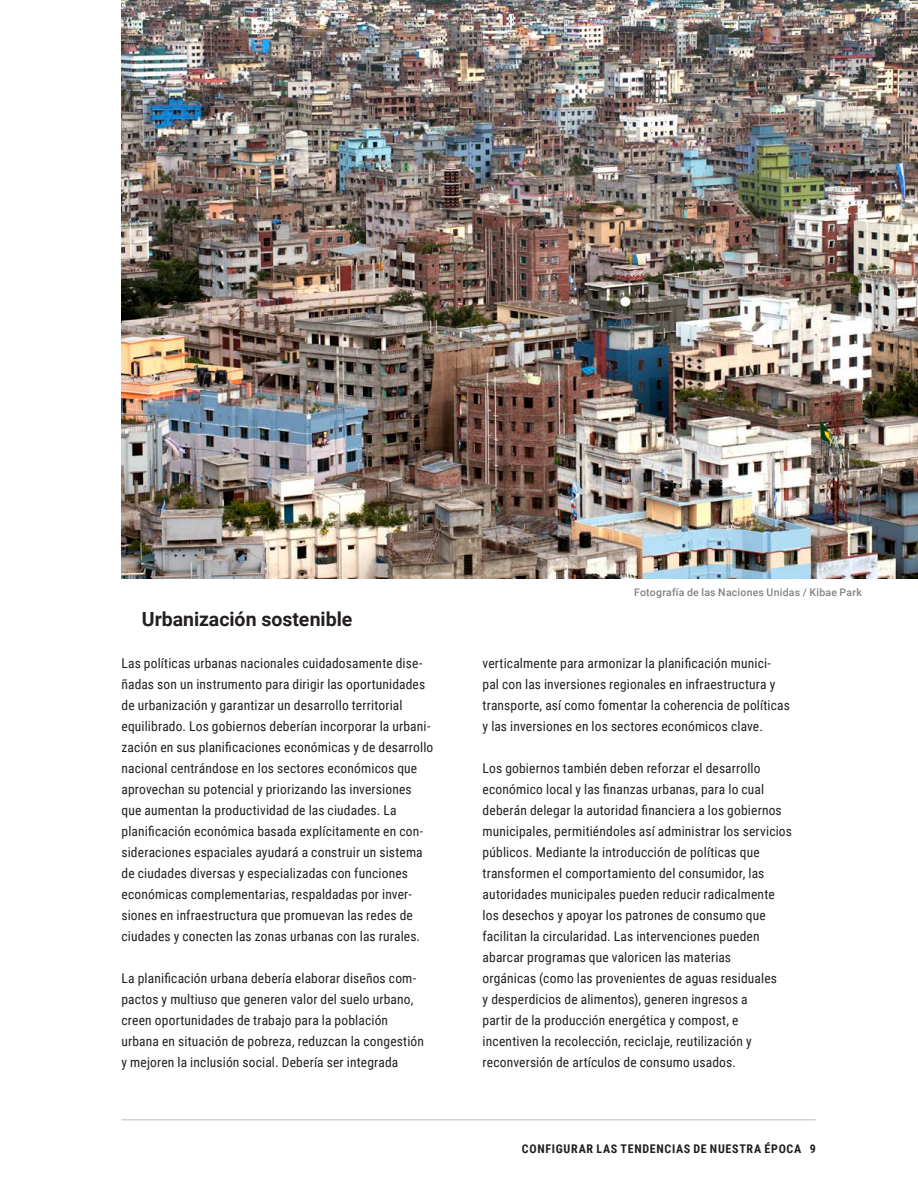
<style>
.page{position:relative;width:918px;height:1188px;background:#fff}
.page>*{position:absolute;margin:0;border:0;box-sizing:border-box;transform-origin:0 0}
.t1{font:700 19.5px "Roboto";color:#231f20}
.t2{font:13.5px/21px "Roboto Condensed";letter-spacing:.01em;color:#231f20}
.t3{font:700 12px "Roboto Condensed";letter-spacing:.06em;color:#231f20}
.t4{font:500 10.5px "Roboto";letter-spacing:.02em;color:#808285}
</style>
<div class="page">
<img style="left:122px;top:0;width:796px;height:578px">
<hr style="left:122px;top:1119px;width:694px;height:1px;background:#d1d3d4">
<h1 class="t1" style="left:142px;top:605px;width:212px">Urbanización sostenible</h1>
<p class="t2" style="left:122px;top:652px;width:313px">Las políticas urbanas nacionales cuidadosamente dise&shy;ñadas son un instrumento para dirigir las oportunidades de urbanización y garantizar un desarrollo territorial equilibrado. Los gobiernos deberían incorporar la urbani&shy;zación en sus planificaciones económicas y de desarrollo nacional centrándose en los sectores económicos que aprovechan su potencial y priorizando las inversiones que aumentan la productividad de las ciudades. La planificación económica basada explícitamente en con&shy;sideraciones espaciales ayudará a construir un sistema de ciudades diversas y especializadas con funciones económicas complementarias, respaldadas por inver&shy;siones en infraestructura que promuevan las redes de ciudades y conecten las zonas urbanas con las rurales.</p>
<p class="t2" style="left:122px;top:967px;width:304px">La planificación urbana debería elaborar diseños com&shy;pactos y multiuso que generen valor del suelo urbano, creen oportunidades de trabajo para la población urbana en situación de pobreza, reduzcan la congestión y mejoren la inclusión social. Debería ser integrada</p>
<p class="t4" style="left:634px;top:585px;width:229px">Fotografía de las Naciones Unidas / Kibae Park</p>
<p class="t2" style="left:483px;top:652px;width:309px">verticalmente para armonizar la planificación munici&shy;pal con las inversiones regionales en infraestructura y transporte, así como fomentar la coherencia de políticas y las inversiones en los sectores económicos clave.</p>
<p class="t2" style="left:483px;top:757px;width:311px">Los gobiernos también deben reforzar el desarrollo económico local y las finanzas urbanas, para lo cual deberán delegar la autoridad financiera a los gobiernos municipales, permitiéndoles así administrar los servicios públicos. Mediante la introducción de políticas que transformen el comportamiento del consumidor, las autoridades municipales pueden reducir radicalmente los desechos y apoyar los patrones de consumo que facilitan la circularidad. Las intervenciones pueden abarcar programas que valoricen las materias<br>orgánicas (como las provenientes de aguas residuales<br>y desperdicios de alimentos), generen ingresos a<br>partir de la producción energética y compost, e incentiven la recolección, reciclaje, reutilización y reconversión de artículos de consumo usados.</p>
<p class="t3" style="left:522px;top:1140px;width:295px">CONFIGURAR LAS TENDENCIAS DE NUESTRA ÉPOCA 9</p>
</div>
